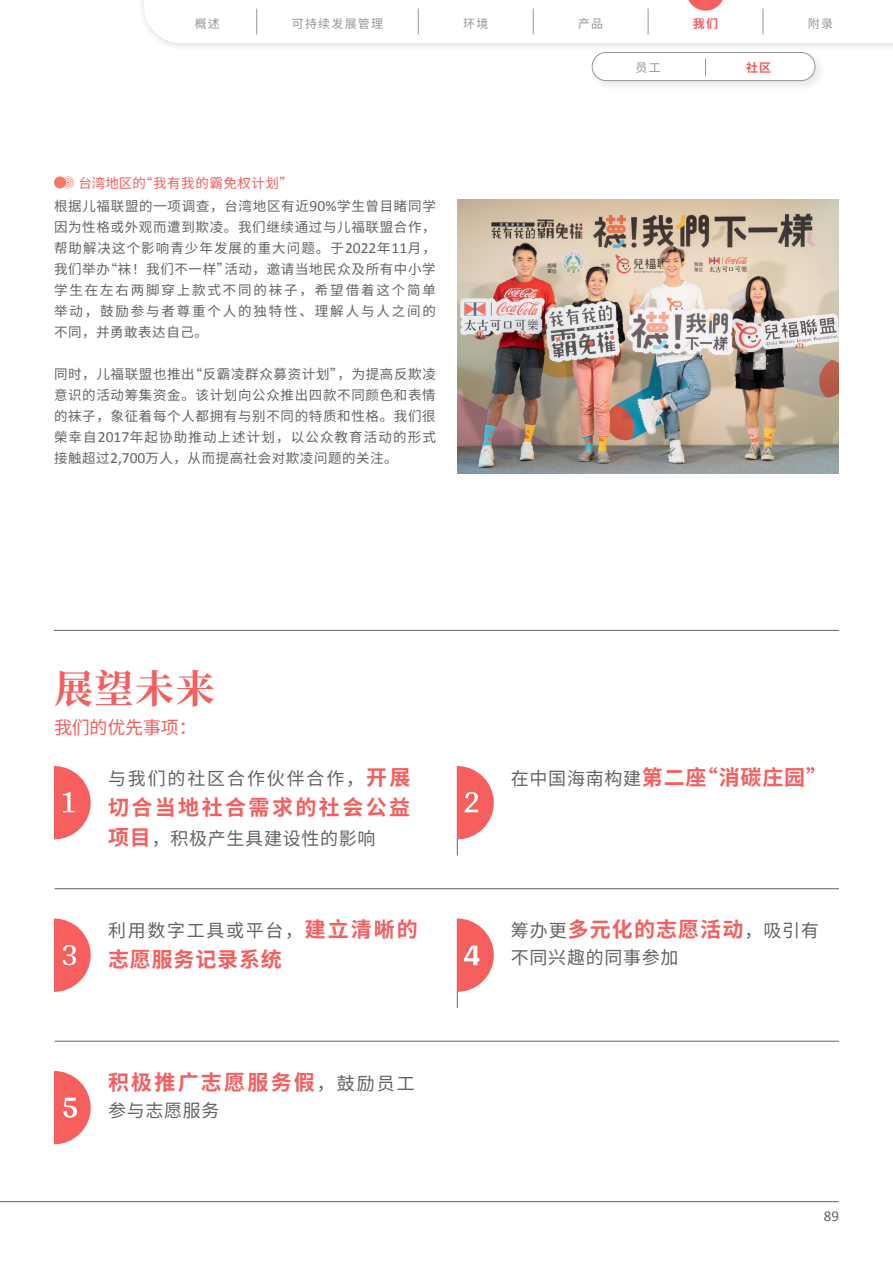
<style>
.page{position:relative;width:893px;height:1263px;background:#fff}
.page>*{position:absolute;margin:0;border:0;box-sizing:border-box;transform-origin:0 0}
._00_H0_C{font:700 39px "Noto Serif SC";color:#f75e5e}
._00_txt_C{font:700 21px "Noto Sans SC";letter-spacing:.105em;color:#f75e5e}
._00_txt_C-2{font:700 21px "Noto Sans SC";letter-spacing:.05em;color:#f75e5e}
._00_txt_C-3{font:700 21px "Noto Sans SC";letter-spacing:.04em;color:#f75e5e}
._00_txt_C-4{font:18px "Noto Sans SC";letter-spacing:.04em;color:#636366}
._00_txt_C-5{font:18px "Noto Sans SC";letter-spacing:.105em;color:#636366}
._00_txt_C-6{font:18px "Noto Sans SC";letter-spacing:.095em;color:#636366}
._00_txt_C-7{font:18px "Noto Sans SC";letter-spacing:-.01em;color:#f75e5e}
.t1{font:15px "Calibri";color:#636366}
._00_txt_C-8{font:13.5px/21px "Noto Sans SC";letter-spacing:.085em;color:#636366;text-align:justify}
._03_H3_C{font:13.5px "Noto Sans SC";letter-spacing:.04em;color:#f75e5e}
.t2{font:12px "Noto Sans SC";letter-spacing:.1em;color:#939598}
.t3{font:700 12px "Noto Sans SC";color:#f75e5e}
.s1{font-family:"Calibri";font-size:15.45px}
.s2{font-weight:700;font-size:21px;color:#f75e5e}
.s3{font-weight:400;font-size:18px;color:#636366}
</style>
<div class="page">
<svg style="left:54px;top:176px;width:20px;height:12px"></svg>
<hr style="left:54px;top:630px;width:785px;height:1px;background:#636366">
<img style="left:457px;top:199px;width:382px;height:274px">
<svg style="left:54px;top:766px;width:37px;height:73px"></svg>
<hr style="left:55px;top:888px;width:784px;height:1px;background:#636366">
<hr style="left:55px;top:1041px;width:784px;height:1px;background:#636366">
<hr style="left:457px;top:766px;width:1px;height:89px;background:#636366">
<svg style="left:457px;top:766px;width:37px;height:73px"></svg>
<hr style="left:457px;top:918px;width:1px;height:90px;background:#636366">
<svg style="left:54px;top:1071px;width:37px;height:73px"></svg>
<svg style="left:54px;top:918px;width:37px;height:74px"></svg>
<svg style="left:457px;top:918px;width:37px;height:74px"></svg>
<div style="left:137px;top:0;width:756px;height:52px;background:#f3f3f3"></div>
<div style="left:588px;top:48px;width:239px;height:45px;background:#231f20;opacity:.1"></div>
<div style="left:592px;top:52px;width:223px;height:29px;background:#fff;border-radius:14px"></div>
<div style="left:592px;top:52px;width:223px;height:29px;border:1px solid #939598;border-radius:14px"></div>
<svg style="left:705px;top:58px;width:1px;height:18px"></svg>
<div style="left:144px;top:0;width:749px;height:43px;background:#fff"></div>
<hr style="left:0;top:1201px;width:839px;height:1px;background:#636366">
<p class="t3" style="left:693px;top:16px;width:27px">我们</p>
<p class="t2" style="left:195px;top:16px;width:27px">概述</p>
<p class="t2" style="left:292px;top:16px;width:93px">可持续发展管理</p>
<p class="t2" style="left:463px;top:16px;width:27px">环境</p>
<p class="t2" style="left:578px;top:16px;width:27px">产品</p>
<p class="t2" style="left:808px;top:16px;width:27px">附录</p>
<p class="t2" style="left:635px;top:61px;width:27px">员工</p>
<p class="t3" style="left:746px;top:61px;width:27px">社区</p>
<p class="_03_H3_C" style="left:78px;top:175px;width:216px">台湾地区的“我有我的霸免权计划”</p>
<p class="_00_txt_C-8" style="left:54px;top:196px;width:383px">根据儿福联盟的一项调查，台湾地区有近<span class="s1">90%</span>学生曾目睹同学因为性格或外观而遭到欺凌。我们继续通过与儿福联盟合作，帮助解决这个影响青少年发展的重大问题。于<span class="s1">2022</span>年<span class="s1">11</span>月，我们举办“袜！我们不一样”活动，邀请当地民众及所有中小学学生在左右两脚穿上款式不同的袜子，希望借着这个简单举动，鼓励参与者尊重个人的独特性、理解人与人之间的不同，并勇敢表达自己。</p>
<p class="_00_txt_C-8" style="left:54px;top:364px;width:383px">同时，儿福联盟也推出“反霸凌群众募资计划”，为提高反欺凌意识的活动筹集资金。该计划向公众推出四款不同颜色和表情的袜子，象征着每个人都拥有与别不同的特质和性格。我们很榮幸自<span class="s1">2017</span>年起协助推动上述计划，以公众教育活动的形式接触超过<span class="s1">2,700</span>万人，从而提高社会对欺凌问题的关注。</p>
<p class="_00_H0_C" style="left:54px;top:667px;width:162px">展望未来</p>
<p class="_00_txt_C-7" style="left:54px;top:717px;width:144px">我们的优先事项：</p>
<p class="_00_txt_C-5" style="left:108px;top:768px;width:304px">与我们的社区合作伙伴合作，<span class="s2">开展</span></p>
<p class="_00_txt_C" style="left:108px;top:795px;width:304px">切合当地社合需求的社会公益</p>
<p class="_00_txt_C-4" style="left:108px;top:828px;width:269px"><span class="s2">项目</span>，积极产生具建设性的影响</p>
<p class="_00_txt_C-6" style="left:108px;top:920px;width:311px">利用数字工具或平台，<span class="s2">建立清晰的</span></p>
<p class="_00_txt_C-3" style="left:108px;top:947px;width:175px">志愿服务记录系统</p>
<p class="_00_txt_C" style="left:108px;top:1070px;width:308px">积极推广志愿服务假<span class="s3">，鼓励员工</span></p>
<p class="_00_txt_C-4" style="left:108px;top:1100px;width:113px">参与志愿服务</p>
<p class="_00_txt_C" style="left:511px;top:765px;width:318px"><span class="s3">在中国海南构建</span>第二座“消碳庄园”</p>
<p class="_00_txt_C-2" style="left:511px;top:917px;width:310px"><span class="s3">筹办更</span>多元化的志愿活动<span class="s3">，吸引有</span></p>
<p class="_00_txt_C-4" style="left:511px;top:947px;width:169px">不同兴趣的同事参加</p>
<p class="t1" style="left:824px;top:1206px;width:17px">89</p>
</div>
